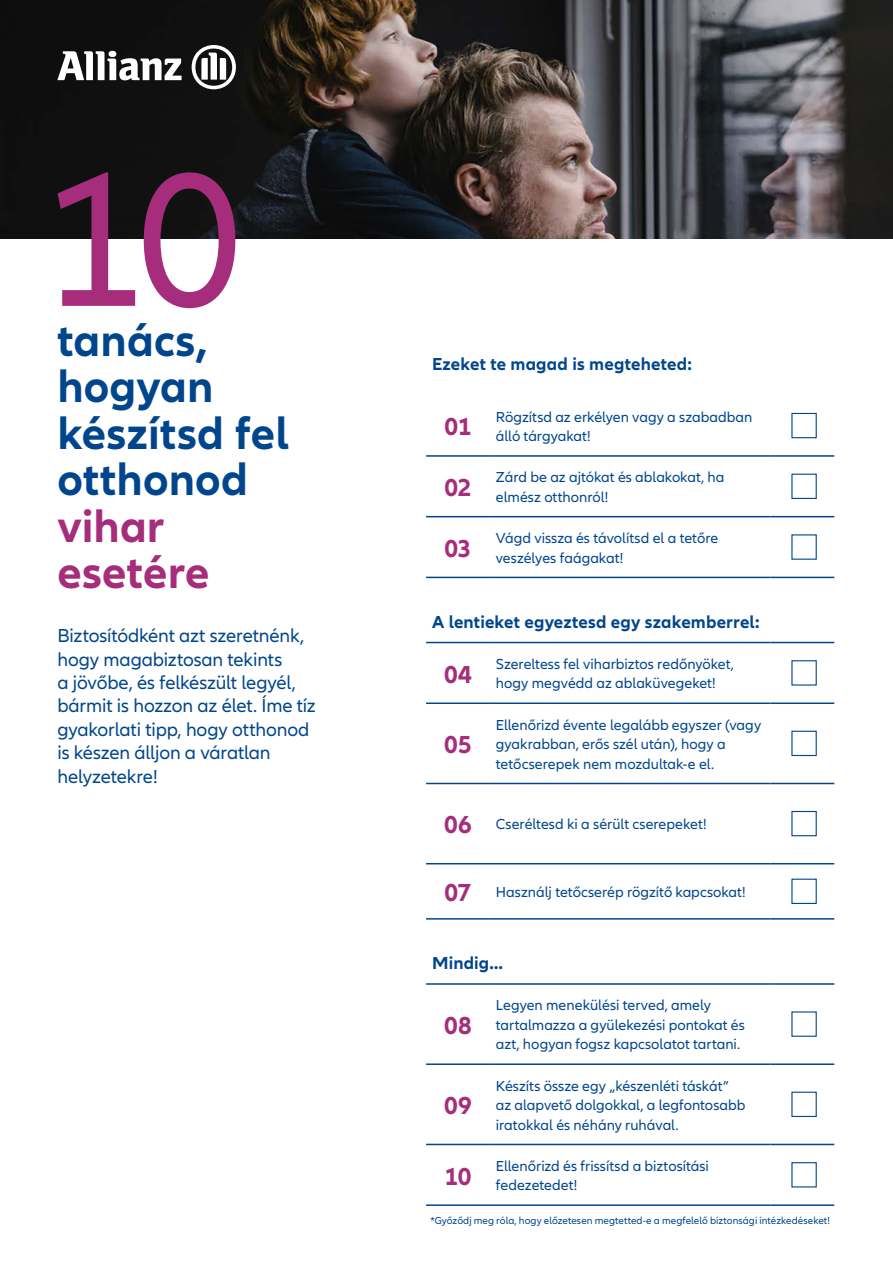
<style>
.page{position:relative;width:893px;height:1263px;background:#fff}
.page>*{position:absolute;margin:0;border:0;box-sizing:border-box;transform-origin:0 0}
.t1{font:196.5px "Allianz Neo";color:#a62d7b}
.t2{font:700 46.5px/46.5px "Allianz Neo";letter-spacing:.005em;color:#01468c}
.t3{font:700 46.5px/46.5px "Allianz Neo";letter-spacing:.005em;color:#a62d7b}
.t4{font:700 25.5px "Allianz Neo";color:#a62d7b}
.t5{font:19.5px/23.4px "Allianz Neo";letter-spacing:-.01em;color:#01468c}
.t6{font:700 18px "Allianz Neo";letter-spacing:.01em;color:#01468c}
.t7{font:15px/19.5px "Allianz Neo";color:#01468c}
.t8{font:10.5px "Allianz Neo";letter-spacing:.005em;color:#01468c}
.s1{font-weight:700;font-size:25.5px;color:#a62d7b}
</style>
<div class="page">
<img style="left:0;top:0;width:893px;height:238px">
<svg style="left:57px;top:51px;width:125px;height:29px"></svg>
<svg style="left:192px;top:45px;width:44px;height:44px"></svg>
<hr style="left:426px;top:455px;width:64px;height:2px;background:#01468c">
<hr style="left:490px;top:455px;width:280px;height:2px;background:#01468c">
<hr style="left:770px;top:455px;width:64px;height:2px;background:#01468c">
<hr style="left:426px;top:516px;width:64px;height:1px;background:#01468c">
<hr style="left:490px;top:516px;width:280px;height:1px;background:#01468c">
<hr style="left:770px;top:516px;width:64px;height:1px;background:#01468c">
<hr style="left:426px;top:577px;width:64px;height:1px;background:#01468c">
<hr style="left:490px;top:577px;width:280px;height:1px;background:#01468c">
<hr style="left:770px;top:577px;width:64px;height:1px;background:#01468c">
<hr style="left:426px;top:642px;width:64px;height:1px;background:#01468c">
<hr style="left:490px;top:642px;width:280px;height:1px;background:#01468c">
<hr style="left:770px;top:642px;width:64px;height:1px;background:#01468c">
<hr style="left:426px;top:702px;width:64px;height:2px;background:#01468c">
<hr style="left:490px;top:702px;width:280px;height:2px;background:#01468c">
<hr style="left:770px;top:702px;width:64px;height:2px;background:#01468c">
<hr style="left:426px;top:783px;width:64px;height:1px;background:#01468c">
<hr style="left:490px;top:783px;width:280px;height:1px;background:#01468c">
<hr style="left:770px;top:783px;width:64px;height:1px;background:#01468c">
<hr style="left:426px;top:863px;width:64px;height:1px;background:#01468c">
<hr style="left:490px;top:863px;width:280px;height:1px;background:#01468c">
<hr style="left:770px;top:863px;width:64px;height:1px;background:#01468c">
<hr style="left:426px;top:918px;width:64px;height:1px;background:#01468c">
<hr style="left:490px;top:918px;width:280px;height:1px;background:#01468c">
<hr style="left:770px;top:918px;width:64px;height:1px;background:#01468c">
<hr style="left:426px;top:983px;width:64px;height:2px;background:#01468c">
<hr style="left:490px;top:983px;width:280px;height:2px;background:#01468c">
<hr style="left:770px;top:983px;width:64px;height:2px;background:#01468c">
<hr style="left:426px;top:1063px;width:64px;height:2px;background:#01468c">
<hr style="left:490px;top:1063px;width:280px;height:2px;background:#01468c">
<hr style="left:770px;top:1063px;width:64px;height:2px;background:#01468c">
<hr style="left:426px;top:1144px;width:64px;height:1px;background:#01468c">
<hr style="left:490px;top:1144px;width:280px;height:1px;background:#01468c">
<hr style="left:770px;top:1144px;width:64px;height:1px;background:#01468c">
<hr style="left:426px;top:1204px;width:64px;height:2px;background:#01468c">
<hr style="left:490px;top:1204px;width:280px;height:2px;background:#01468c">
<hr style="left:770px;top:1204px;width:64px;height:2px;background:#01468c">
<div style="left:791px;top:413px;width:26px;height:25px;border:1px solid #01468c"></div>
<div style="left:791px;top:474px;width:26px;height:25px;border:1px solid #01468c"></div>
<div style="left:791px;top:660px;width:26px;height:25px;border:1px solid #01468c"></div>
<div style="left:791px;top:731px;width:26px;height:25px;border:1px solid #01468c"></div>
<div style="left:791px;top:811px;width:26px;height:25px;border:1px solid #01468c"></div>
<div style="left:791px;top:879px;width:26px;height:25px;border:1px solid #01468c"></div>
<div style="left:791px;top:1011px;width:26px;height:26px;border:1px solid #01468c"></div>
<div style="left:791px;top:1092px;width:26px;height:25px;border:1px solid #01468c"></div>
<div style="left:791px;top:1162px;width:26px;height:25px;border:1px solid #01468c"></div>
<h1 class="t1" style="left:42px;top:129px;width:202px">10</h1>
<h2 class="t2" style="left:57px;top:318px;width:233px">tanács, hogyan készítsd fel otthonod</h2>
<h2 class="t3" style="left:57px;top:504px;width:154px">vihar esetére</h2>
<h3 class="t5" style="left:57px;top:624px;width:260px">Biztosítódként azt szeretnénk, hogy magabiztosan tekints<br>a jövőbe, és felkészült legyél, bármit is hozzon az élet. Íme tíz gyakorlati tipp, hogy otthonod is készen álljon a váratlan helyzetekre!</h3>
<p class="t6" style="left:432px;top:353px;width:261px">Ezeket te magad is megteheted:</p>
<h3 class="t4" style="left:445px;top:412px;width:28px">01</h3>
<p class="t7" style="left:496px;top:407px;width:258px">Rögzítsd az erkélyen vagy a szabadban álló tárgyakat!</p>
<h3 class="t4" style="left:444px;top:473px;width:29px">02</h3>
<p class="t7" style="left:496px;top:468px;width:230px">Zárd be az ajtókat és ablakokat, ha elmész otthonról!</p>
<h3 class="t4" style="left:444px;top:533px;width:29px">03</h3>
<p class="t7" style="left:496px;top:529px;width:224px">Vágd vissza és távolítsd el a tetőre veszélyes faágakat!</p>
<p class="t6" style="left:432px;top:611px;width:329px">A lentieket egyeztesd egy szakemberrel:</p>
<h3 class="t4" style="left:444px;top:659px;width:29px">04</h3>
<p class="t7" style="left:496px;top:654px;width:240px">Szereltess fel viharbiztos redőnyöket, hogy megvédd az ablaküvegeket!</p>
<h3 class="t4" style="left:444px;top:730px;width:29px">05</h3>
<p class="t7" style="left:496px;top:715px;width:267px">Ellenőrizd évente legalább egyszer (vagy gyakrabban, erős szél után), hogy a tetőcserepek nem mozdultak-e el.</p>
<p class="t7" style="left:444px;top:815px;width:264px"><span class="s1">06</span> Cseréltesd ki a sérült cserepeket!</p>
<p class="t7" style="left:444px;top:883px;width:303px"><span class="s1">07</span> Használj tetőcserép rögzítő kapcsokat!</p>
<p class="t6" style="left:432px;top:953px;width:73px">Mindig…</p>
<h3 class="t4" style="left:444px;top:1010px;width:29px">08</h3>
<h3 class="t4" style="left:444px;top:1091px;width:29px">09</h3>
<p class="t7" style="left:496px;top:996px;width:251px">Legyen menekülési terved, amely tartalmazza a gyülekezési pontokat és azt, hogyan fogsz kapcsolatot tartani.</p>
<p class="t7" style="left:496px;top:1076px;width:251px">Készíts össze egy „készenléti táskát” az alapvető dolgokkal, a legfontosabb iratokkal és néhány ruhával.</p>
<h3 class="t4" style="left:444px;top:1161px;width:28px">10</h3>
<p class="t7" style="left:496px;top:1156px;width:215px">Ellenőrizd és frissítsd a biztosítási fedezetedet!</p>
<p class="t8" style="left:430px;top:1214px;width:401px">*Győződj meg róla, hogy előzetesen megtetted-e a megfelelő biztonsági intézkedéseket!</p>
</div>
